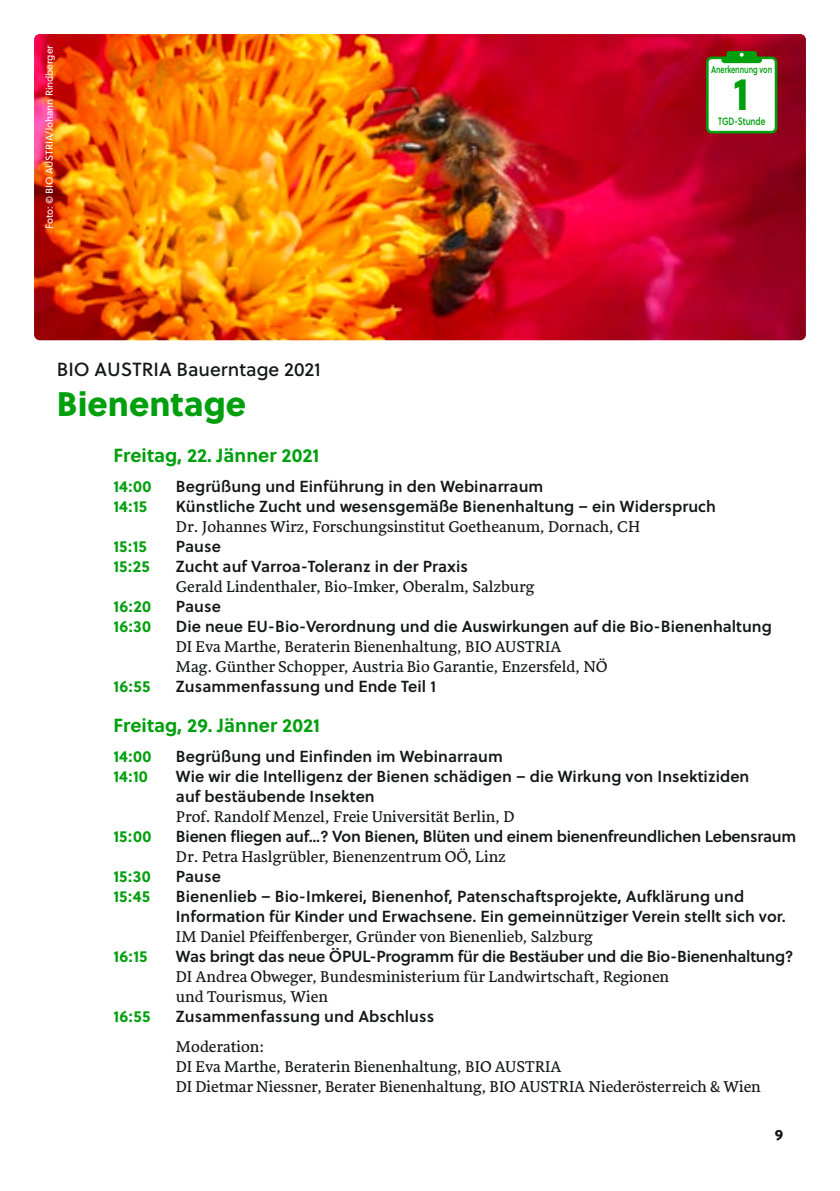
<style>
.page{position:relative;width:840px;height:1191px;background:#fff}
.page>*{position:absolute;margin:0;border:0;box-sizing:border-box;transform-origin:0 0}
.t1{font:700 46px "Soleil";color:#009f0e}
.t2{font:34px "Soleil Xb";color:#009f0e}
.t3{font:700 19px "Soleil";letter-spacing:.005em;color:#009f0e}
.t4{font:19px "Soleil Bk";color:#151616}
.t5{font:16px/20px "Sirba";letter-spacing:.005em;color:#151616}
.t6{font:16px/20px "Soleil Sb";letter-spacing:.005em;color:#151616}
.t7{font:16px "Soleil Sb";letter-spacing:-.015em;color:#151616}
.t8{font:700 16px "Soleil";letter-spacing:.01em;color:#009f0e}
.t9{font:15px "Soleil Xb";color:#151616}
.t10{font:10.6px "Soleil Sb";letter-spacing:-.01em;color:#009f0e;scale:.77 1}
.t11{font:10px "Soleil";letter-spacing:-.01em;color:#fff}
.t12{font:10px "Soleil Sb";letter-spacing:-.01em;color:#009f0e;scale:.74 1}
</style>
<div class="page">
<img style="left:34px;top:34px;width:771px;height:306px">
<div style="left:707px;top:58px;width:68px;height:74px;background:#fff;border-radius:5px"></div>
<div style="left:705px;top:57px;width:71px;height:76px;border:3px solid #009f0e;border-radius:5px"></div>
<div style="left:721px;top:57px;width:40px;height:6px;background:#009f0e;border-radius:3px"></div>
<div style="left:726px;top:51px;width:30px;height:9px;background:#009f0e;border-radius:3px"></div>
<svg style="left:739px;top:53px;width:4px;height:4px"></svg>
<p class="t11" style="left:42px;top:229px;width:185px;rotate:-90deg">Foto: © BIO AUSTRIA/Johann Rindberger</p>
<p class="t4" style="left:57px;top:354px;width:265px">BIO AUSTRIA Bauerntage 2021</p>
<p class="t2" style="left:57px;top:377px;width:191px">Bienentage</p>
<p class="t12" style="left:710px;top:62px;width:84px">Anerkennung von</p>
<p class="t1" style="left:732px;top:58px;width:18px">1</p>
<p class="t10" style="left:717px;top:113px;width:63px">TGD-Stunde</p>
<p class="t3" style="left:113px;top:440px;width:207px">Freitag, 22. Jänner 2021</p>
<p class="t8" style="left:113px;top:474px;width:40px">14:00</p>
<p class="t6" style="left:176px;top:475px;width:369px">Begrüßung und Einführung in den Webinarraum</p>
<p class="t8" style="left:113px;top:494px;width:35px">14:15</p>
<p class="t6" style="left:176px;top:495px;width:541px">Künstliche Zucht und wesensgemäße Bienenhaltung – ein Widerspruch</p>
<p class="t5" style="left:176px;top:517px;width:465px">Dr. Johannes Wirz, Forschungsinstitut Goetheanum, Dornach, CH</p>
<p class="t8" style="left:113px;top:534px;width:35px">15:15</p>
<p class="t6" style="left:176px;top:535px;width:46px">Pause</p>
<p class="t8" style="left:113px;top:554px;width:38px">15:25</p>
<p class="t6" style="left:176px;top:555px;width:293px">Zucht auf Varroa-Toleranz in der Praxis</p>
<p class="t5" style="left:176px;top:577px;width:360px">Gerald Lindenthaler, Bio-Imker, Oberalm, Salzburg</p>
<p class="t8" style="left:113px;top:594px;width:39px">16:20</p>
<p class="t6" style="left:176px;top:595px;width:46px">Pause</p>
<p class="t8" style="left:113px;top:614px;width:39px">16:30</p>
<p class="t6" style="left:176px;top:615px;width:597px">Die neue EU-Bio-Verordnung und die Auswirkungen auf die Bio-Bienenhaltung</p>
<p class="t5" style="left:176px;top:637px;width:387px">DI Eva Marthe, Beraterin Bienenhaltung, BIO AUSTRIA</p>
<p class="t5" style="left:176px;top:657px;width:433px">Mag. Günther Schopper, Austria Bio Garantie, Enzersfeld, NÖ</p>
<p class="t8" style="left:113px;top:674px;width:38px">16:55</p>
<p class="t6" style="left:176px;top:675px;width:261px">Zusammenfassung und Ende Teil 1</p>
<p class="t3" style="left:113px;top:710px;width:208px">Freitag, 29. Jänner 2021</p>
<p class="t8" style="left:113px;top:744px;width:40px">14:00</p>
<p class="t6" style="left:176px;top:745px;width:328px">Begrüßung und Einfinden im Webinarraum</p>
<p class="t8" style="left:113px;top:764px;width:36px">14:10</p>
<p class="t6" style="left:176px;top:765px;width:574px">Wie wir die Intelligenz der Bienen schädigen – die Wirkung von Insektiziden auf bestäubende Insekten</p>
<p class="t5" style="left:176px;top:807px;width:340px">Prof. Randolf Menzel, Freie Universität Berlin, D</p>
<p class="t8" style="left:113px;top:824px;width:39px">15:00</p>
<p class="t7" style="left:176px;top:824px;width:621px">Bienen fliegen auf...? Von Bienen, Blüten und einem bienenfreundlichen Lebensraum</p>
<p class="t5" style="left:176px;top:847px;width:331px">Dr. Petra Haslgrübler, Bienenzentrum OÖ, Linz</p>
<p class="t8" style="left:113px;top:864px;width:39px">15:30</p>
<p class="t6" style="left:176px;top:865px;width:46px">Pause</p>
<p class="t8" style="left:113px;top:884px;width:38px">15:45</p>
<p class="t6" style="left:176px;top:885px;width:611px">Bienenlieb – Bio-Imkerei, Bienenhof, Patenschaftsprojekte, Aufklärung und<br>Information für Kinder und Erwachsene. Ein gemeinnütziger Verein stellt sich vor.</p>
<p class="t5" style="left:176px;top:927px;width:418px">IM Daniel Pfeiffenberger, Gründer von Bienenlieb, Salzburg</p>
<p class="t8" style="left:113px;top:944px;width:35px">16:15</p>
<p class="t7" style="left:176px;top:944px;width:619px">Was bringt das neue ÖPUL-Programm für die Bestäuber und die Bio-Bienenhaltung?</p>
<p class="t5" style="left:176px;top:967px;width:494px">DI Andrea Obweger, Bundesministerium für Landwirtschaft, Regionen und Tourismus, Wien</p>
<p class="t8" style="left:113px;top:1004px;width:38px">16:55</p>
<p class="t6" style="left:176px;top:1005px;width:260px">Zusammenfassung und Abschluss</p>
<p class="t5" style="left:176px;top:1037px;width:90px">Moderation:</p>
<p class="t5" style="left:176px;top:1057px;width:387px">DI Eva Marthe, Beraterin Bienenhaltung, BIO AUSTRIA</p>
<p class="t5" style="left:176px;top:1077px;width:586px">DI Dietmar Niessner, Berater Bienenhaltung, BIO AUSTRIA Niederösterreich &amp; Wien</p>
<p class="t9" style="left:774px;top:1122px;width:10px">9</p>
</div>
